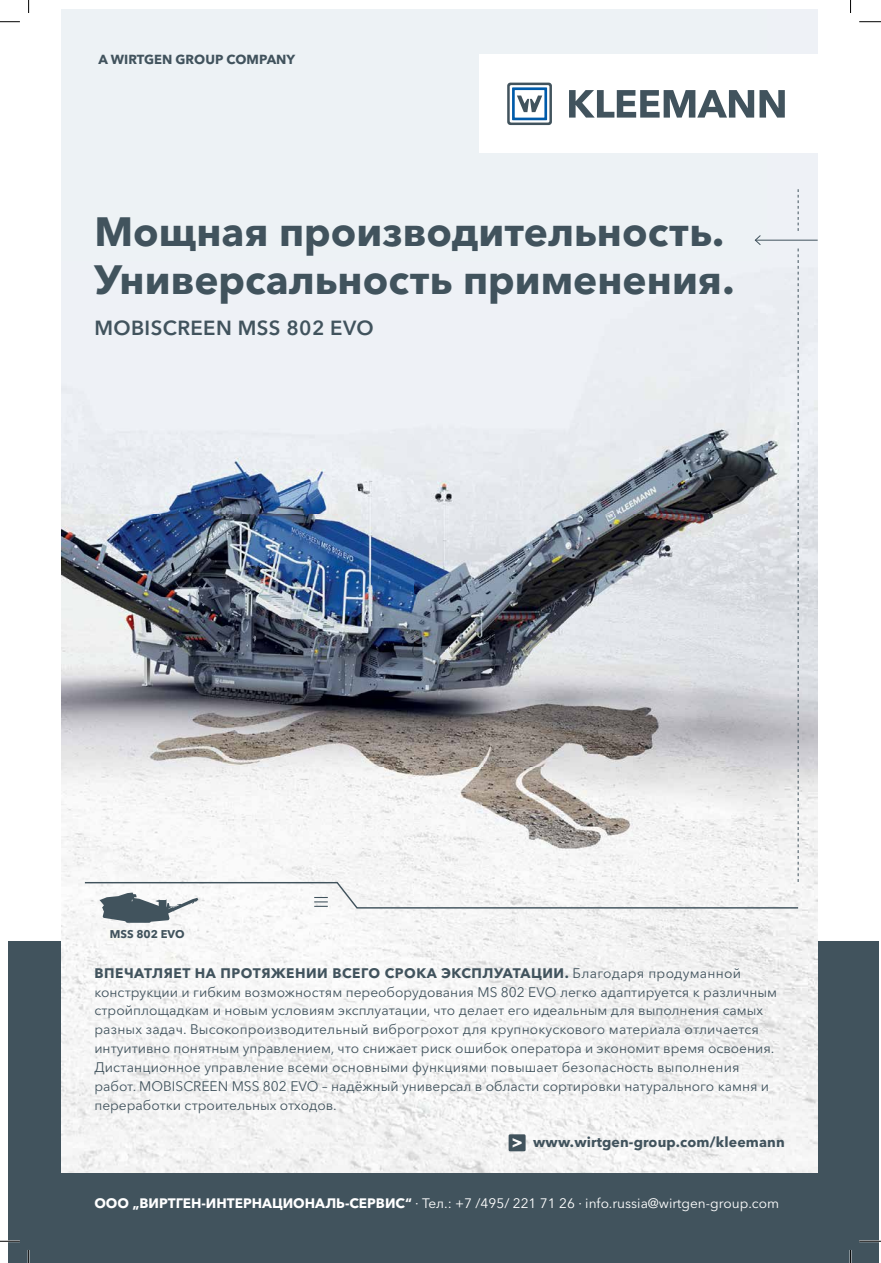
<style>
.page{position:relative;width:881px;height:1263px;background:#fff}
.page>*{position:absolute;margin:0;border:0;box-sizing:border-box;transform-origin:0 0}
.t1{font:700 40.5px/47.8px "Avenir Next Cyr";color:#41535d}
.t2{font:600 20.25px "Avenir Next Cyr";letter-spacing:.02em;color:#41535d}
.t3{font:700 14.1px "Avenir Next Cyr";color:#41535d}
.t4{font:13.8px/18.8px "Avenir Next Cyr";color:#41535d}
.t5{font:13.65px "Avenir Next Cyr";color:#fff}
.t6{font:700 13.05px "Avenir Next Cyr";color:#41535d}
.t7{font:700 11.1px "Avenir Next Cyr";color:#41535d}
.s1{font-weight:700}
</style>
<div class="page">
<div style="left:8px;top:941px;width:870px;height:322px;background:#41535d"></div>
<img style="left:61px;top:9px;width:756px;height:1164px">
<div style="left:479px;top:55px;width:371px;height:98px;background:#fff"></div>
<svg style="left:569px;top:90px;width:184px;height:28px"></svg>
<svg style="left:759px;top:90px;width:25px;height:28px"></svg>
<svg style="left:507px;top:83px;width:44px;height:42px"></svg>
<hr style="left:755px;top:240px;width:62px;height:1px;background:#41535d">
<svg style="left:508px;top:1134px;width:17px;height:17px"></svg>
<svg style="left:83px;top:189px;width:716px;height:734px"></svg>
<hr style="left:0;top:1240px;width:20px;height:2px;background:#fff">
<hr style="left:858px;top:1240px;width:22px;height:2px;background:#fff">
<svg style="left:0;top:21px;width:20px;height:1px"></svg>
<svg style="left:859px;top:21px;width:21px;height:1px"></svg>
<svg style="left:0;top:1241px;width:20px;height:1px"></svg>
<svg style="left:858px;top:1241px;width:22px;height:1px"></svg>
<svg style="left:28px;top:0;width:1px;height:13px"></svg>
<svg style="left:28px;top:1250px;width:1px;height:13px"></svg>
<svg style="left:850px;top:0;width:1px;height:13px"></svg>
<svg style="left:849px;top:1250px;width:2px;height:13px"></svg>
<p class="t6" style="left:98px;top:52px;width:198px">A WIRTGEN GROUP COMPANY</p>
<h1 class="t1" style="left:94px;top:208px;width:641px">Мощная производительность.<br>Универсальность применения.</h1>
<h2 class="t2" style="left:94px;top:316px;width:281px">MOBISCREEN MSS 802 EVO</h2>
<p class="t7" style="left:110px;top:927px;width:76px">MSS 802 EVO</p>
<p class="t4" style="left:94px;top:963px;width:684px"><span class="s1">ВПЕЧАТЛЯЕТ НА ПРОТЯЖЕНИИ ВСЕГО СРОКА ЭКСПЛУАТАЦИИ.</span> Благодаря продуманной конструкции и гибким возможностям переоборудования MS 802 EVO легко адаптируется к различным стройплощадкам и новым условиям эксплуатации, что делает его идеальным для выполнения самых разных задач. Высокопроизводительный виброгрохот для крупнокускового материала отличается интуитивно понятным управлением, что снижает риск ошибок оператора и экономит время освоения.<br>Дистанционное управление всеми основными функциями повышает безопасность выполнения работ. MOBISCREEN MSS 802 EVO – надёжный универсал в области сортировки натурального камня и переработки строительных отходов.</p>
<p class="t3" style="left:533px;top:1134px;width:253px">www.wirtgen-group.com/kleemann</p>
<p class="t5" style="left:94px;top:1194px;width:686px"><span class="s1">ООО „ВИРТГЕН-ИНТЕРНАЦИОНАЛЬ-СЕРВИС“</span> · Тел.: +7 /495/ 221 71 26 · info.russia@wirtgen-group.com</p>
</div>
